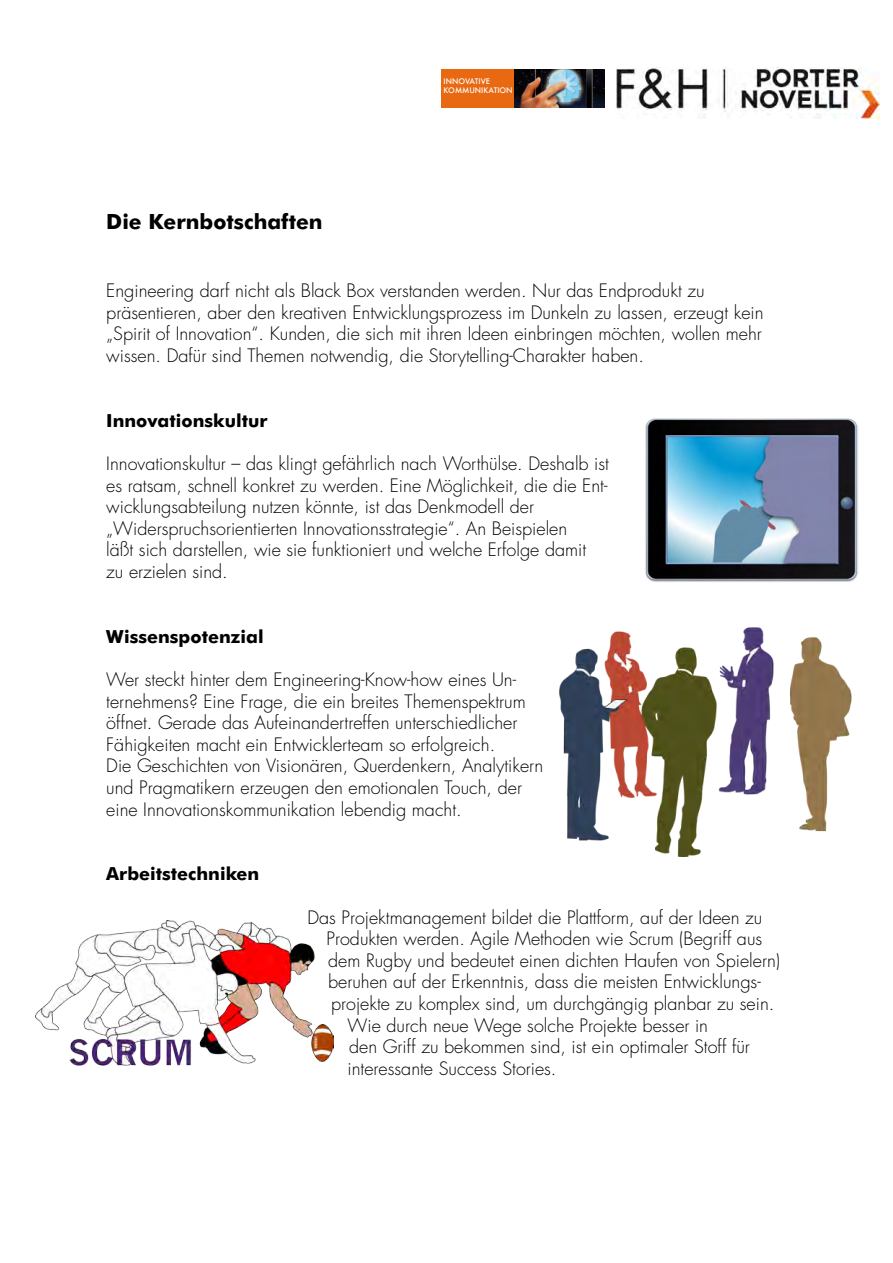
<style>
.page{position:relative;width:893px;height:1263px;background:#fff}
.page>*{position:absolute;margin:0;border:0;box-sizing:border-box;transform-origin:0 0}
.t1{font:700 21px "Futura BT";color:#000}
.t2{font:300 18px/21.6px "Futura";color:#000}
.t3{font:700 18px "Futura BT";color:#000}
.t4{font:500 7.5px/9px "Futura";color:#fff}
</style>
<div class="page">
<img style="left:616px;top:67px;width:264px;height:52px">
<img style="left:645px;top:418px;width:213px;height:164px">
<img style="left:559px;top:627px;width:293px;height:230px">
<img style="left:36px;top:921px;width:298px;height:145px">
<div style="left:441px;top:69px;width:74px;height:38px;background:#e86911"></div>
<img style="left:515px;top:69px;width:90px;height:39px">
<p class="t1" style="left:106px;top:208px;width:218px">Die Kernbotschaften</p>
<p class="t4" style="left:444px;top:77px;width:70px">INNOVATIVE<br>KOMMUNIKATION</p>
<p class="t2" style="left:106px;top:280px;width:659px">Engineering darf nicht als Black Box verstanden werden. Nur das Endprodukt zu präsentieren, aber den kreativen Entwicklungsprozess im Dunkeln zu lassen, erzeugt kein „Spirit of Innovation“. Kunden, die sich mit ihren Ideen einbringen möchten, wollen mehr wissen. Dafür sind Themen notwendig, die Storytelling-Charakter haben.</p>
<p class="t3" style="left:106px;top:409px;width:163px">Innovationskultur</p>
<p class="t2" style="left:106px;top:453px;width:504px">Innovationskultur – das klingt gefährlich nach Worthülse. Deshalb ist es ratsam, schnell konkret zu werden. Eine Möglichkeit, die die Ent&shy;wicklungsabteilung nutzen könnte, ist das Denkmodell der „Widerspruchsorientierten Innovationsstrategie“. An Beispielen<br>läßt sich darstellen, wie sie funktioniert und welche Erfolge damit<br>zu erzielen sind.</p>
<p class="t3" style="left:106px;top:625px;width:159px">Wissenspotenzial</p>
<p class="t2" style="left:106px;top:669px;width:438px">Wer steckt hinter dem Engineering-Know-how eines Un&shy;ternehmens? Eine Frage, die ein breites Themenspektrum öffnet. Gerade das Aufeinandertreffen unterschiedlicher Fähigkeiten macht ein Entwicklerteam so erfolgreich.<br>Die Geschichten von Visionären, Querdenkern, Analytikern und Pragmatikern erzeugen den emotionalen Touch, der eine Innovationskommunikation lebendig macht.</p>
<p class="t3" style="left:106px;top:863px;width:154px">Arbeitstechniken</p>
<p class="t2" style="left:307px;top:906px;width:456px">Das Projektmanagement bildet die Plattform, auf der Ideen zu</p>
<p class="t2" style="left:327px;top:928px;width:437px">Produkten werden. Agile Methoden wie Scrum (Begriff aus</p>
<p class="t2" style="left:328px;top:950px;width:454px">dem Rugby und bedeutet einen dichten Haufen von Spielern)</p>
<p class="t2" style="left:328px;top:971px;width:434px">beruhen auf der Erkenntnis, dass die meisten Entwicklungs-</p>
<p class="t2" style="left:331px;top:993px;width:445px">projekte zu komplex sind, um durchgängig planbar zu sein.</p>
<p class="t2" style="left:348px;top:1014px;width:362px">Wie durch neue Wege solche Projekte besser in</p>
<p class="t2" style="left:349px;top:1036px;width:402px">den Griff zu bekommen sind, ist ein optimaler Stoff für</p>
<p class="t2" style="left:348px;top:1058px;width:210px">interessante Success Stories.</p>
</div>
